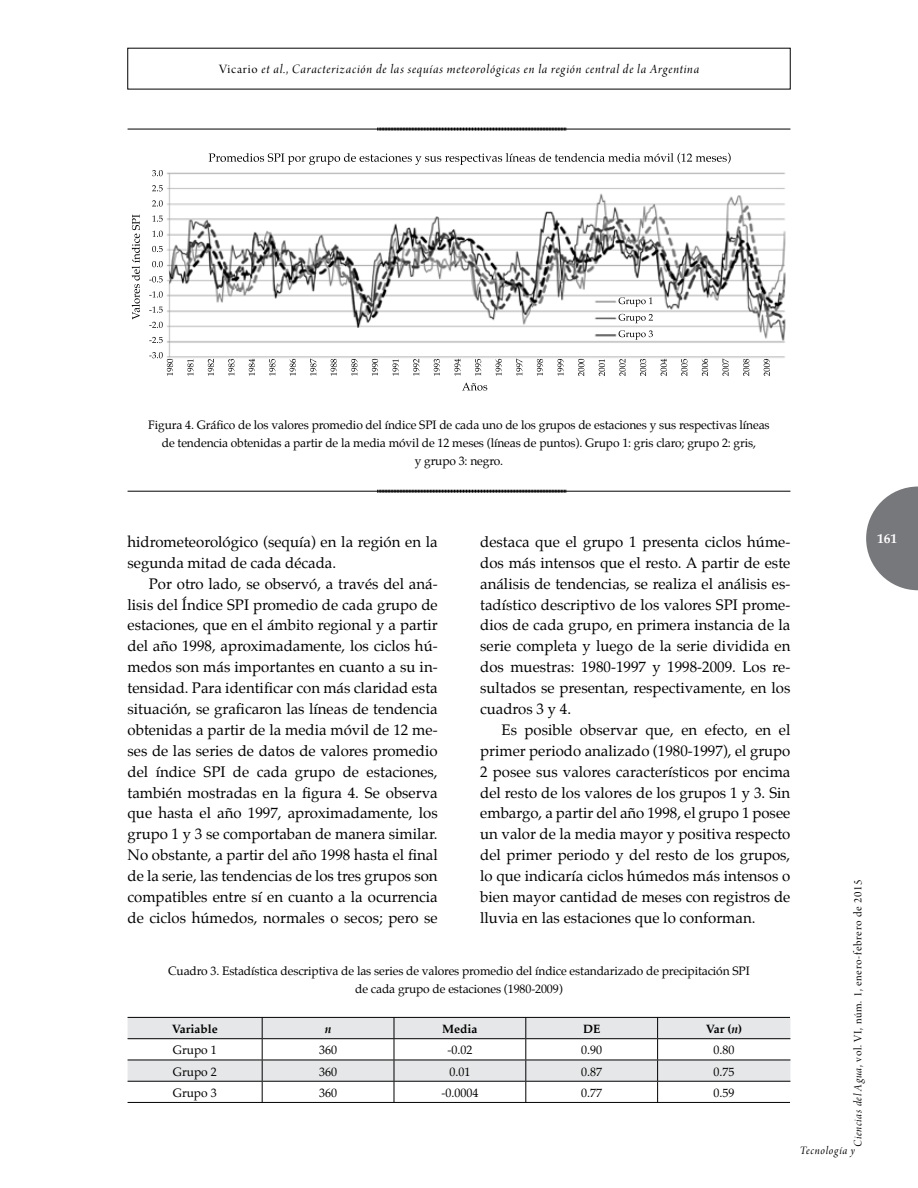
<style>
.page{position:relative;width:918px;height:1188px;background:#fff}
.page>*{position:absolute;margin:0;border:0;box-sizing:border-box;transform-origin:0 0}
.t1{font:15px/20.9px "Palatino";color:#000;text-align:justify}
.t2{font:13.5px "Arno Pro Italic Display";letter-spacing:.06em;color:#000}
.t3{font:700 13.5px "Palatino";color:#fff}
.t4{font:12px/18px "Palatino";letter-spacing:-.01em;color:#000;text-align:center}
.t5{font:12px "Arno Pro Display";letter-spacing:.055em;color:#000}
.t6{font:700 12px "Palatino";color:#000}
.t7{font:12px "Arno Pro Italic Display";letter-spacing:.06em;color:#000}
.t8{font:italic 700 12px "Palatino";color:#000}
.s1{font-family:"Arno Pro Display"}
.s2{font-style:italic}
.s3{font-family:"Arno Pro Italic Display"}
</style>
<div class="page">
<svg style="left:866px;top:487px;width:52px;height:103px"></svg>
<img style="left:131px;top:152px;width:655px;height:238px">
<img style="left:132px;top:215px;width:8px;height:23px">
<svg style="left:152px;top:170px;width:11px;height:6px"></svg>
<svg style="left:152px;top:185px;width:11px;height:6px"></svg>
<svg style="left:152px;top:200px;width:11px;height:7px"></svg>
<svg style="left:153px;top:215px;width:10px;height:7px"></svg>
<svg style="left:153px;top:231px;width:10px;height:6px"></svg>
<svg style="left:152px;top:246px;width:11px;height:6px"></svg>
<svg style="left:152px;top:261px;width:11px;height:6px"></svg>
<img style="left:149px;top:276px;width:14px;height:6px">
<img style="left:149px;top:291px;width:14px;height:7px">
<img style="left:149px;top:306px;width:14px;height:7px">
<img style="left:149px;top:322px;width:14px;height:6px">
<img style="left:149px;top:337px;width:14px;height:6px">
<img style="left:149px;top:352px;width:14px;height:6px">
<img style="left:167px;top:359px;width:6px;height:15px">
<img style="left:187px;top:359px;width:7px;height:17px">
<img style="left:208px;top:359px;width:6px;height:15px">
<svg style="left:228px;top:359px;width:7px;height:13px"></svg>
<img style="left:249px;top:359px;width:6px;height:17px">
<svg style="left:269px;top:359px;width:6px;height:13px"></svg>
<svg style="left:290px;top:359px;width:6px;height:13px"></svg>
<img style="left:310px;top:359px;width:6px;height:17px">
<svg style="left:331px;top:359px;width:6px;height:13px"></svg>
<img style="left:351px;top:359px;width:7px;height:15px">
<img style="left:372px;top:359px;width:6px;height:17px">
<img style="left:392px;top:359px;width:7px;height:17px">
<img style="left:413px;top:359px;width:6px;height:17px">
<img style="left:434px;top:359px;width:6px;height:17px">
<img style="left:454px;top:359px;width:7px;height:17px">
<img style="left:475px;top:359px;width:6px;height:17px">
<img style="left:496px;top:359px;width:6px;height:17px">
<img style="left:516px;top:359px;width:6px;height:17px">
<img style="left:537px;top:359px;width:6px;height:15px">
<img style="left:557px;top:359px;width:7px;height:17px">
<img style="left:578px;top:359px;width:6px;height:16px">
<img style="left:599px;top:359px;width:6px;height:17px">
<img style="left:619px;top:359px;width:7px;height:16px">
<img style="left:640px;top:359px;width:6px;height:16px">
<img style="left:661px;top:359px;width:6px;height:17px">
<img style="left:681px;top:359px;width:6px;height:16px">
<img style="left:702px;top:359px;width:6px;height:16px">
<img style="left:722px;top:359px;width:7px;height:17px">
<svg style="left:743px;top:359px;width:6px;height:13px"></svg>
<img style="left:764px;top:359px;width:6px;height:17px">
<img style="left:462px;top:383px;width:25px;height:8px">
<img style="left:243px;top:153px;width:107px;height:9px">
<svg style="left:402px;top:156px;width:10px;height:6px"></svg>
<img style="left:506px;top:153px;width:72px;height:9px">
<img style="left:625px;top:153px;width:106px;height:11px">
<img style="left:619px;top:297px;width:33px;height:10px">
<hr style="left:128px;top:129px;width:662px;height:1px;background:#000">
<svg style="left:377px;top:128px;width:190px;height:3px"></svg>
<hr style="left:128px;top:491px;width:662px;height:1px;background:#000">
<svg style="left:377px;top:490px;width:190px;height:3px"></svg>
<svg style="left:128px;top:1018px;width:662px;height:84px"></svg>
<hr style="left:128px;top:1017px;width:662px;height:1px;background:#000">
<hr style="left:128px;top:1102px;width:662px;height:1px;background:#000">
<p class="t2" style="left:219px;top:62px;width:482px"><span class="s1">Vicario</span> et al.<span class="s1">,</span> Caracterización de las sequías meteorológicas en la región central de la Argentina</p>
<p class="t4" style="left:148px;top:416px;width:623px">Figura 4. Gráfico de los valores promedio del índice SPI de cada uno de los grupos de estaciones y sus respectivas líneas de tendencia obtenidas a partir de la media móvil de 12 meses (líneas de puntos). Grupo 1: gris claro; grupo 2: gris,<br>y grupo 3: negro.</p>
<p class="t1" style="left:128px;top:531px;width:312px">hidrometeorológico (sequía) en la región en la segunda mitad de cada década.</p>
<p class="t1" style="left:128px;top:573px;width:312px;text-indent:21px">Por otro lado, se observó, a través del aná&shy;lisis del Índice SPI promedio de cada grupo de estaciones, que en el ámbito regional y a partir del año 1998, aproximadamente, los ciclos hú&shy;medos son más importantes en cuanto a su in&shy;tensidad. Para identificar con más claridad esta situación, se graficaron las líneas de tendencia obtenidas a partir de la media móvil de 12 me&shy;ses de las series de datos de valores promedio del índice SPI de cada grupo de estaciones, también mostradas en la figura 4. Se observa que hasta el año 1997, aproximadamente, los grupo 1 y 3 se comportaban de manera similar.<br>No obstante, a partir del año 1998 hasta el final de la serie, las tendencias de los tres grupos son compatibles entre sí en cuanto a la ocurrencia de ciclos húmedos, normales o secos; pero se</p>
<p class="t1" style="left:480px;top:531px;width:312px">destaca que el grupo 1 presenta ciclos húme&shy;dos más intensos que el resto. A partir de este análisis de tendencias, se realiza el análisis es&shy;tadístico descriptivo de los valores SPI prome&shy;dios de cada grupo, en primera instancia de la serie completa y luego de la serie dividida en dos muestras: 1980-1997 y 1998-2009. Los re&shy;sultados se presentan, respectivamente, en los cuadros 3 y 4.</p>
<p class="t1" style="left:480px;top:719px;width:312px;text-indent:21px">Es posible observar que, en efecto, en el primer periodo analizado (1980-1997), el grupo 2 posee sus valores característicos por encima del resto de los valores de los grupos 1 y 3. Sin embargo, a partir del año 1998, el grupo 1 posee un valor de la media mayor y positiva respecto del primer periodo y del resto de los grupos, lo que indicaría ciclos húmedos más intensos o bien mayor cantidad de meses con registros de lluvia en las estaciones que lo conforman.</p>
<p class="t4" style="left:168px;top:962px;width:583px">Cuadro 3. Estadística descriptiva de las series de valores promedio del índice estandarizado de precipitación SPI de cada grupo de estaciones (1980-2009)</p>
<p class="t6" style="left:172px;top:1019px;width:47px">Variable</p>
<p class="t8" style="left:325px;top:1019px;width:8px">n</p>
<p class="t6" style="left:442px;top:1019px;width:37px">Media</p>
<p class="t6" style="left:583px;top:1019px;width:19px">DE</p>
<p class="t6" style="left:706px;top:1019px;width:38px">Var (<span class="s2">n</span>)</p>
<p class="t4" style="left:173px;top:1041px;width:45px">Grupo 1</p>
<p class="t4" style="left:319px;top:1041px;width:19px">360</p>
<p class="t4" style="left:447px;top:1041px;width:26px">-0.02</p>
<p class="t4" style="left:581px;top:1041px;width:22px">0.90</p>
<p class="t4" style="left:714px;top:1041px;width:22px">0.80</p>
<p class="t4" style="left:173px;top:1062px;width:45px">Grupo 2</p>
<p class="t4" style="left:319px;top:1062px;width:19px">360</p>
<p class="t4" style="left:449px;top:1062px;width:22px">0.01</p>
<p class="t4" style="left:581px;top:1062px;width:22px">0.87</p>
<p class="t4" style="left:714px;top:1062px;width:22px">0.75</p>
<p class="t4" style="left:173px;top:1084px;width:45px">Grupo 3</p>
<p class="t4" style="left:319px;top:1084px;width:19px">360</p>
<p class="t4" style="left:441px;top:1084px;width:38px">-0.0004</p>
<p class="t4" style="left:581px;top:1084px;width:22px">0.77</p>
<p class="t4" style="left:714px;top:1084px;width:22px">0.59</p>
<p class="t5" style="left:851px;top:1147px;width:269px;rotate:-90deg"><span class="s3">Ciencias del Agua</span>, vol. VI, núm. 1, enero-febrero de 2015</p>
<p class="t7" style="left:800px;top:1144px;width:57px">Tecnología y</p>
<p class="t3" style="left:877px;top:526px;width:22px">161</p>
</div>
